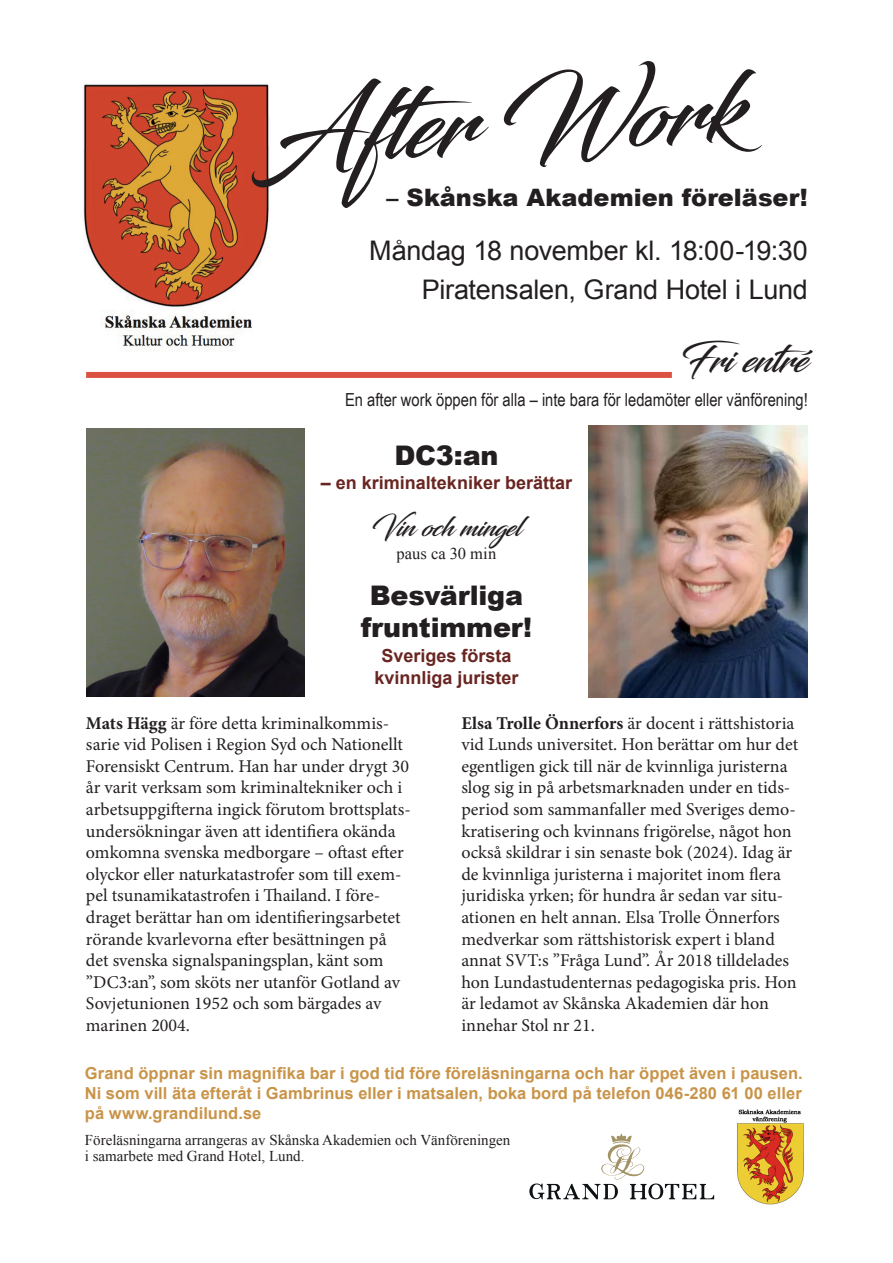
<style>
.page{position:relative;width:893px;height:1263px;background:#fff}
.page>*{position:absolute;margin:0;border:0;box-sizing:border-box;transform-origin:0 0}
.t1{font:96px "Blacksword";color:#231f20}
.t2{font:37.5px "Blacksword";letter-spacing:-.015em;color:#231f20}
.t3{font:27px "Arial";letter-spacing:-.01em;color:#231f20}
.Namn_föreläsare{font:900 27px "Arial";letter-spacing:-.01em;color:#231f20}
.t4{font:27px "Blacksword";letter-spacing:-.015em;color:#231f20}
.Underrburik{font:900 27px "Arial";color:#231f20}
.t5{font:900 24px "Arial";color:#231f20}
.t6{font:18px/21.6px "Minion Pro";color:#231f20}
.t7{font:18px "Arial Narrow";color:#231f20}
.Underrburik-2{font:700 18px "Arial";color:#692521}
.t8{font:700 16.5px/19.8px "Arial";letter-spacing:.005em;color:#c99449;text-align:justify}
.t9{font:16.5px "Times New Roman";color:#231f20}
.t10{font:15px "Times New Roman";color:#231f20}
.s1{font-weight:700}
</style>
<div class="page">
<img style="left:588px;top:425px;width:220px;height:273px">
<img style="left:86px;top:428px;width:218px;height:268px">
<svg style="left:529px;top:1133px;width:185px;height:66px"></svg>
<img style="left:737px;top:1110px;width:67px;height:95px">
<img style="left:83px;top:84px;width:186px;height:263px">
<div style="left:86px;top:372px;width:586px;height:6px;background:#dc5242"></div>
<p class="t1" style="left:260px;top:76px;width:481px;rotate:-3deg">After Work</p>
<p class="t5" style="left:386px;top:180px;width:423px">– Skånska Akademien föreläser!</p>
<p class="t3" style="left:369px;top:233px;width:440px">Måndag 18 november kl. 18:00-19:30</p>
<p class="t3" style="left:422px;top:272px;width:388px">Piratensalen, Grand Hotel i Lund</p>
<p class="t2" style="left:681px;top:338px;width:128px">Fri entré</p>
<p class="t7" style="left:345px;top:386px;width:464px">En after work öppen för alla – inte bara för ledamöter eller vänförening!</p>
<p class="Underrburik" style="left:394px;top:436px;width:106px">DC3:an</p>
<p class="Underrburik-2" style="left:321px;top:471px;width:253px">– en kriminaltekniker berättar</p>
<p class="t4" style="left:371px;top:511px;width:152px">Vin och mingel</p>
<p class="t9" style="left:396px;top:542px;width:101px">paus ca 30 min</p>
<p class="Namn_föreläsare" style="left:370px;top:576px;width:155px">Besvärliga</p>
<p class="Namn_föreläsare" style="left:361px;top:607px;width:173px">fruntimmer!</p>
<p class="Underrburik-2" style="left:381px;top:644px;width:132px">Sveriges första</p>
<p class="Underrburik-2" style="left:374px;top:666px;width:146px">kvinnliga jurister</p>
<p class="t6" style="left:461px;top:712px;width:338px"><span class="s1">Elsa Trolle Önnerfors</span> är docent i rättshistoria vid Lunds universitet. Hon berättar om hur det egentligen gick till när de kvinnliga juristerna slog sig in på arbetsmarknaden under en tids&shy;period som sammanfaller med Sveriges demo&shy;kratisering och kvinnans frigörelse, något hon också skildrar i sin senaste bok (2024). Idag är de kvinnliga juristerna i majoritet inom flera juridiska yrken; för hundra år sedan var situ&shy;ationen en helt annan. Elsa Trolle Önnerfors medverkar som rättshistorisk expert i bland annat SVT:s ”Fråga Lund”. År 2018 tilldelades hon Lundastudenternas pedagogiska pris. Hon är ledamot av Skånska Akademien där hon innehar Stol nr 21.</p>
<p class="t6" style="left:86px;top:712px;width:326px"><span class="s1">Mats Hägg</span> är före detta kriminalkommis&shy;sarie vid Polisen i Region Syd och Nationellt Forensiskt Centrum. Han har under drygt 30 år varit verksam som kriminaltekniker och i arbetsuppgifterna ingick förutom brottsplats&shy;undersökningar även att identifiera okända omkomna svenska medborgare – oftast efter olyckor eller naturkatastrofer som till exem&shy;pel tsunamikatastrofen i Thailand. I före&shy;draget berättar han om identifieringsarbetet rörande kvarlevorna efter besättningen på det svenska signalspaningsplan, känt som ”DC3:an”, som sköts ner utanför Gotland av Sovjetunionen 1952 och som bärgades av marinen 2004.</p>
<p class="t8" style="left:85px;top:1064px;width:719px">Grand öppnar sin magnifika bar i god tid före föreläsningarna och har öppet även i pausen.<br>Ni som vill äta efteråt i Gambrinus eller i matsalen, boka bord på telefon 046-280 61 00 eller på www.grandilund.se</p>
<p class="t10" style="left:85px;top:1129px;width:427px">Föreläsningarna arrangeras av Skånska Akademien och Vänföreningen</p>
<p class="t10" style="left:85px;top:1146px;width:221px">i samarbete med Grand Hotel, Lund.</p>
</div>
